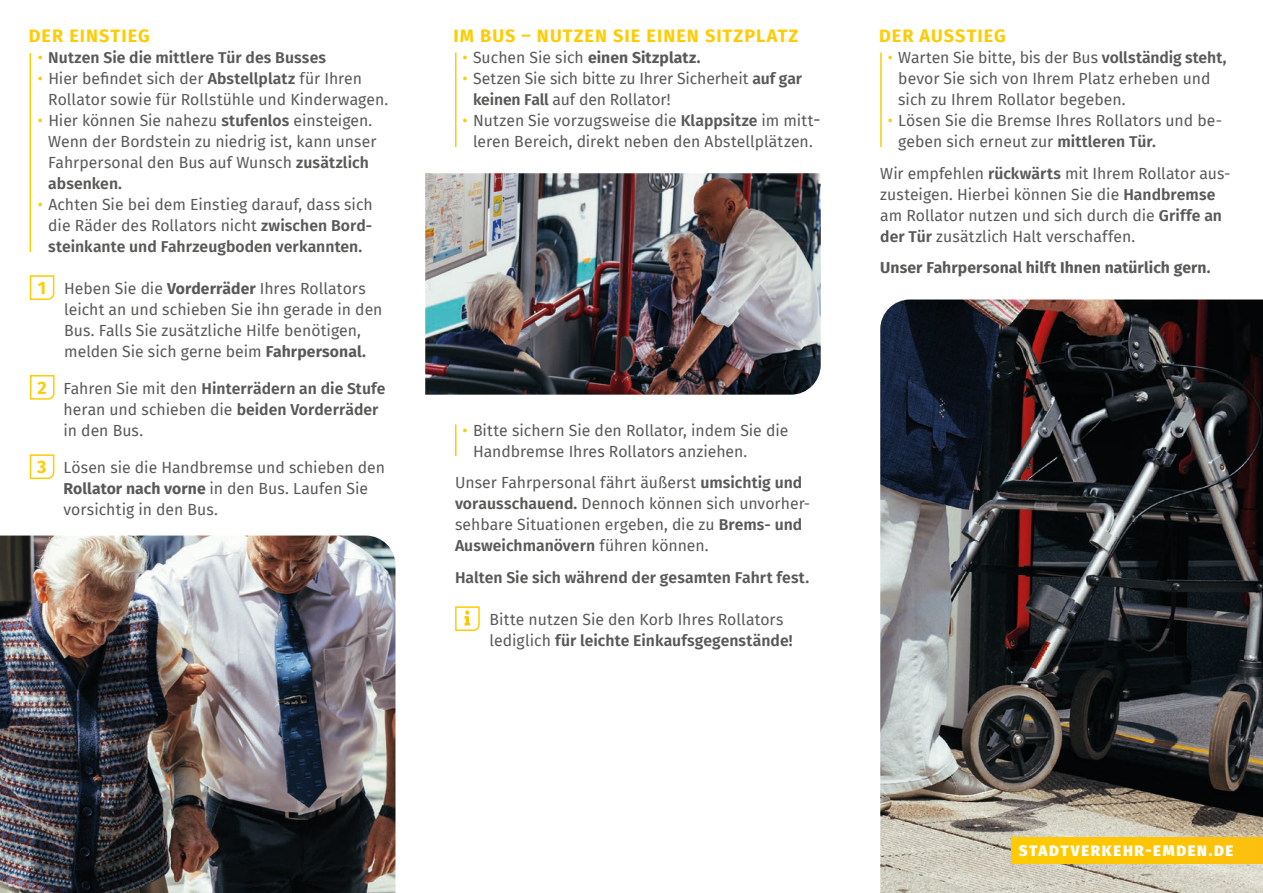
<style>
.page{position:relative;width:1263px;height:893px;background:#fff}
.page>*{position:absolute;margin:0;border:0;box-sizing:border-box;transform-origin:0 0}
.t1{font:700 18px "Fira Sans";letter-spacing:.06em;color:#ffcb04}
.Fliesstext_Linien{font:15.75px/21px "Fira Sans";color:#595957}
.Fliesstext_Linien-2{font:600 15.75px "Fira Sans";letter-spacing:.005em;color:#595957}
.Fliesstext_Linien-3{font:700 15.75px "Fira Sans";letter-spacing:.005em;color:#595957}
.t2{font:900 15px "Fira Sans";letter-spacing:.11em;color:#fff}
.s1{font-weight:400;color:#ffcb04}
.s2{color:#ffcb04}
.s3{font-weight:600}
.s4{font-weight:700}
.s5{font-weight:400}
</style>
<div class="page">
<img style="left:0;top:536px;width:395px;height:357px">
<img style="left:880px;top:299px;width:383px;height:594px">
<img style="left:425px;top:173px;width:396px;height:222px">
<hr style="left:455px;top:53px;width:1px;height:94px;background:#ffcb04">
<hr style="left:880px;top:53px;width:2px;height:94px;background:#ffcb04">
<hr style="left:455px;top:424px;width:1px;height:32px;background:#ffcb04">
<hr style="left:30px;top:53px;width:1px;height:199px;background:#ffcb04">
<svg style="left:29px;top:275px;width:26px;height:25px"></svg>
<svg style="left:29px;top:375px;width:26px;height:25px"></svg>
<svg style="left:29px;top:454px;width:26px;height:26px"></svg>
<div style="left:1011px;top:838px;width:252px;height:25px;background:linear-gradient(to right,#ffcb00,#fcbf0b)"></div>
<svg style="left:455px;top:606px;width:25px;height:25px"></svg>
<p class="t1" style="left:29px;top:21px;width:122px">DER EINSTIEG</p>
<p class="t1" style="left:453px;top:21px;width:347px">IM BUS – NUTZEN SIE EINEN SITZPLATZ</p>
<p class="t1" style="left:879px;top:21px;width:128px">DER AUSSTIEG</p>
<p class="Fliesstext_Linien-2" style="left:38px;top:45px;width:290px"><span class="s1">•</span> Nutzen Sie die mittlere Tür des Busses</p>
<p class="Fliesstext_Linien" style="left:48px;top:68px;width:341px;text-indent:-10px"><span class="s2">•</span> Hier befindet sich der <span class="s3">Abstellplatz</span> für Ihren<br>Rollator sowie für Rollstühle und Kinderwagen.</p>
<p class="Fliesstext_Linien" style="left:48px;top:110px;width:330px;text-indent:-10px"><span class="s2">•</span> Hier können Sie nahezu <span class="s3">stufenlos</span> einsteigen.<br>Wenn der Bordstein zu niedrig ist, kann unser Fahrpersonal den Bus auf Wunsch <span class="s3">zusätzlich absenken.</span></p>
<p class="Fliesstext_Linien" style="left:48px;top:194px;width:326px;text-align:justify;text-indent:-10px"><span class="s2">•</span> Achten Sie bei dem Einstieg darauf, dass sich die Räder des Rollators nicht <span class="s3">zwischen Bord&shy;steinkante und Fahrzeugboden verkannten.</span></p>
<p class="t1" style="left:38px;top:273px;width:10px">1</p>
<p class="t1" style="left:37px;top:372px;width:11px">2</p>
<p class="t1" style="left:37px;top:451px;width:11px">3</p>
<p class="Fliesstext_Linien" style="left:64px;top:278px;width:320px">Heben Sie die <span class="s4">Vorderräder</span> Ihres Rollators leicht an und schieben Sie ihn gerade in den Bus. Falls Sie zusätzliche Hilfe benötigen, melden Sie sich gerne beim <span class="s4">Fahrpersonal.</span></p>
<p class="Fliesstext_Linien" style="left:64px;top:377px;width:323px">Fahren Sie mit den <span class="s3">Hinterrädern an die Stufe </span>heran und schieben die <span class="s3">beiden Vorderräder </span>in den Bus.</p>
<p class="Fliesstext_Linien" style="left:64px;top:456px;width:323px">Lösen sie die Handbremse und schieben den<br><span class="s4">Rollator nach vorne</span> in den Bus. Laufen Sie vorsichtig in den Bus.</p>
<p class="Fliesstext_Linien-3" style="left:462px;top:44px;width:240px"><span class="s1">•</span> <span class="s5">Suchen Sie sich</span> einen Sitzplatz.</p>
<p class="Fliesstext_Linien" style="left:473px;top:68px;width:331px;text-indent:-10px"><span class="s2">•</span> Setzen Sie sich bitte zu Ihrer Sicherheit <span class="s3">auf gar keinen Fall</span> auf den Rollator!</p>
<p class="Fliesstext_Linien" style="left:462px;top:110px;width:357px;text-align:center"><span class="s2">•</span> Nutzen Sie vorzugsweise die <span class="s3">Klappsitze</span> im mitt&shy;leren Bereich, direkt neben den Abstellplätzen.</p>
<p class="Fliesstext_Linien" style="left:473px;top:419px;width:317px;text-indent:-10px"><span class="s2">•</span> Bitte sichern Sie den Rollator, indem Sie die<br>Handbremse Ihres Rollators anziehen.</p>
<p class="Fliesstext_Linien" style="left:455px;top:472px;width:357px">Unser Fahrpersonal fährt äußerst <span class="s3">umsichtig und vorausschauend.</span> Dennoch können sich unvorher&shy;sehbare Situationen ergeben, die zu <span class="s3">Brems- und Ausweichmanövern</span> führen können.</p>
<p class="Fliesstext_Linien-2" style="left:455px;top:564px;width:356px">Halten Sie sich während der gesamten Fahrt fest.</p>
<p class="Fliesstext_Linien" style="left:489px;top:608px;width:305px">Bitte nutzen Sie den Korb Ihres Rollators lediglich <span class="s3">für leichte Einkaufsgegenstände!</span></p>
<p class="Fliesstext_Linien" style="left:898px;top:47px;width:330px;text-indent:-10px"><span class="s2">•</span> Warten Sie bitte, bis der Bus <span class="s3">vollständig steht, </span>bevor Sie sich von Ihrem Platz erheben und sich zu Ihrem Rollator begeben.</p>
<p class="Fliesstext_Linien" style="left:898px;top:110px;width:325px;text-indent:-10px"><span class="s2">•</span> Lösen Sie die Bremse Ihres Rollators und be&shy;geben sich erneut zur <span class="s3">mittleren Tür.</span></p>
<p class="Fliesstext_Linien" style="left:880px;top:162px;width:350px">Wir empfehlen <span class="s3">rückwärts</span> mit Ihrem Rollator aus&shy;zusteigen. Hierbei können Sie die <span class="s3">Handbremse </span>am Rollator nutzen und sich durch die <span class="s3">Griffe an der Tür</span> zusätzlich Halt verschaffen.</p>
<p class="Fliesstext_Linien-3" style="left:880px;top:254px;width:332px">Unser Fahrpersonal hilft Ihnen natürlich gern.</p>
<p class="t2" style="left:1019px;top:837px;width:216px">STADTVERKEHR-EMDEN.DE</p>
</div>
